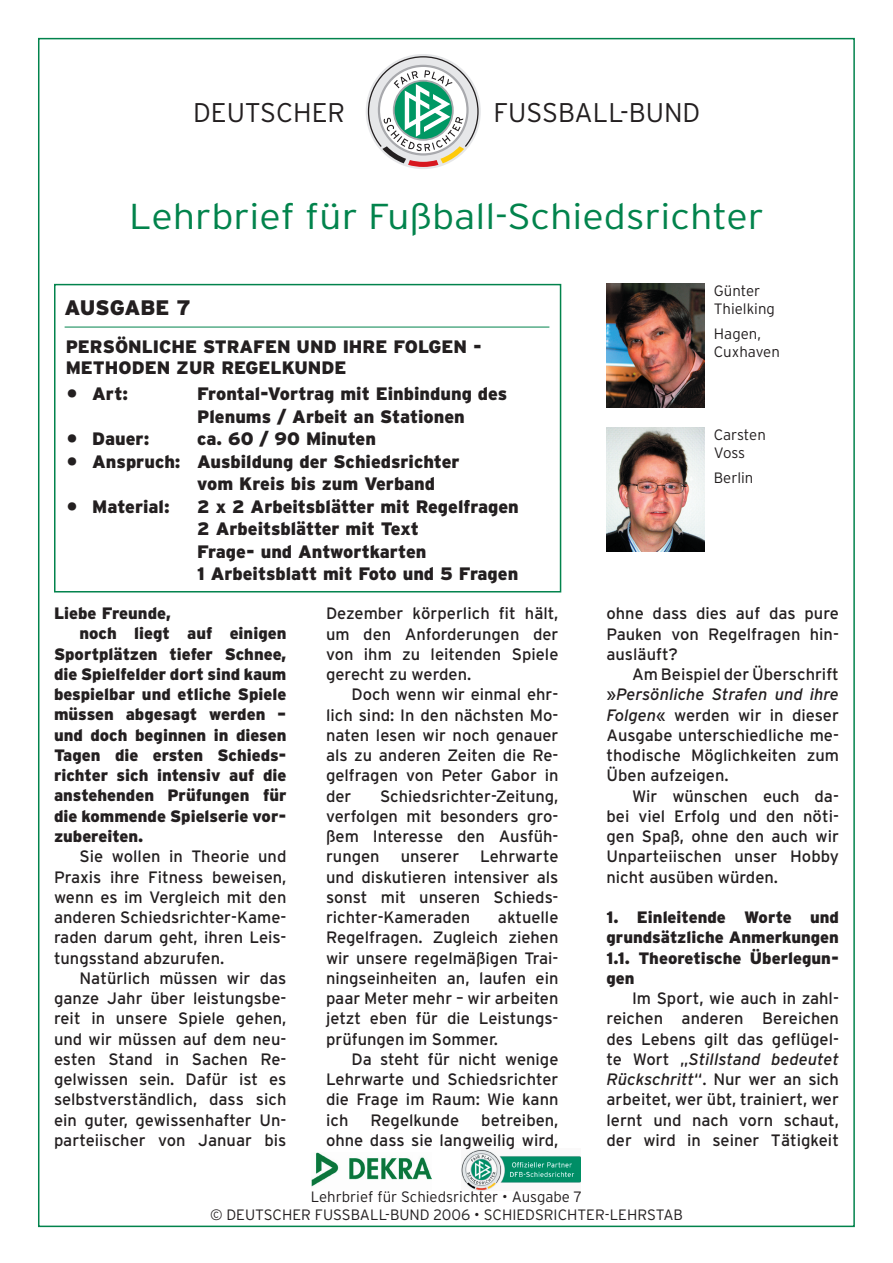
<style>
.page{position:relative;width:893px;height:1263px;background:#fff}
.page>*{position:absolute;margin:0;border:0;box-sizing:border-box;transform-origin:0 0}
.t1{font:300 36px "Interstate";color:#02834c;scale:1.1 1}
.t2{font:300 27px "Interstate";color:#231f20}
.t3{font:900 21px "Interstate";letter-spacing:-.005em;color:#231f20}
.t4{font:900 18px/22.5px "Interstate";color:#231f20}
.t5{font:16.5px/20.2px "Interstate";color:#231f20;text-align:justify}
.t6{font:900 16.5px/20.2px "Interstate";color:#231f20;text-align:justify}
.t7{font:300 15px/18px "Interstate";color:#231f20}
.s1{font-style:italic}
</style>
<div class="page">
<img style="left:312px;top:1152px;width:119px;height:35px">
<img style="left:461px;top:1149px;width:120px;height:41px">
<div style="left:54px;top:284px;width:507px;height:308px;border:2px solid #02834c"></div>
<hr style="left:65px;top:327px;width:484px;height:1px;background:#02834c">
<svg style="left:368px;top:56px;width:111px;height:111px"></svg>
<img style="left:606px;top:284px;width:98px;height:123px">
<img style="left:606px;top:428px;width:98px;height:123px">
<h2 class="t2" style="left:193px;top:97px;width:154px">DEUTSCHER</h2>
<h2 class="t2" style="left:493px;top:97px;width:208px">FUSSBALL-BUND</h2>
<h1 class="t1" style="left:129px;top:196px;width:579px">Lehrbrief für Fußball-Schiedsrichter</h1>
<p class="t3" style="left:65px;top:296px;width:128px">AUSGABE 7</p>
<p class="t4" style="left:66px;top:335px;width:418px;line-height:21.6px">PERSÖNLICHE STRAFEN UND IHRE FOLGEN -<br>METHODEN ZUR REGELKUNDE</p>
<p class="t4" style="left:67px;top:383px;width:63px">• Art:</p>
<p class="t4" style="left:197px;top:383px;width:311px">Frontal-Vortrag mit Einbindung des<br>Plenums / Arbeit an Stationen</p>
<p class="t4" style="left:67px;top:428px;width:84px">• Dauer:</p>
<p class="t4" style="left:197px;top:428px;width:180px">ca. 60 / 90 Minuten</p>
<p class="t4" style="left:197px;top:450px;width:264px;text-indent:-130px">• Anspruch: Ausbildung der Schiedsrichter vom Kreis bis zum Verband</p>
<p class="t4" style="left:67px;top:495px;width:104px">• Material:</p>
<p class="t4" style="left:197px;top:495px;width:323px">2 x 2 Arbeitsblätter mit Regelfragen<br>2 Arbeitsblätter mit Text<br>Frage- und Antwortkarten<br>1 Arbeitsblatt mit Foto und 5 Fragen</p>
<p class="t6" style="left:54px;top:603px;width:118px">Liebe Freunde,</p>
<p class="t6" style="left:80px;top:623px;width:208px">noch liegt auf einigen</p>
<p class="t6" style="left:54px;top:644px;width:234px">Sportplätzen tiefer Schnee,</p>
<p class="t6" style="left:54px;top:664px;width:234px">die Spielfelder dort sind kaum</p>
<p class="t6" style="left:54px;top:684px;width:234px">bespielbar und etliche Spiele</p>
<p class="t6" style="left:54px;top:704px;width:234px">müssen abgesagt werden –</p>
<p class="t6" style="left:54px;top:725px;width:234px">und doch beginnen in diesen</p>
<p class="t6" style="left:54px;top:745px;width:234px">Tagen die ersten Schieds-</p>
<p class="t6" style="left:54px;top:765px;width:234px">richter sich intensiv auf die</p>
<p class="t6" style="left:54px;top:785px;width:234px">anstehenden Prüfungen für</p>
<p class="t6" style="left:54px;top:806px;width:234px">die kommende Spielserie vor-</p>
<p class="t6" style="left:54px;top:826px;width:91px">zubereiten.</p>
<p class="t5" style="left:54px;top:846px;width:234px;text-indent:26px">Sie wollen in Theorie und Praxis ihre Fitness beweisen, wenn es im Vergleich mit den anderen Schiedsrichter-Kame&shy;raden darum geht, ihren Leis&shy;tungsstand abzurufen.</p>
<p class="t5" style="left:54px;top:968px;width:234px;text-indent:26px">Natürlich müssen wir das ganze Jahr über leistungsbe&shy;reit in unsere Spiele gehen, und wir müssen auf dem neu&shy;esten Stand in Sachen Re&shy;gelwissen sein. Dafür ist es selbstverständlich, dass sich ein guter, gewissenhafter Un&shy;parteiischer von Januar bis</p>
<p class="t5" style="left:326px;top:603px;width:234px">Dezember körperlich fit hält, um den Anforderungen der von ihm zu leitenden Spiele gerecht zu werden.</p>
<p class="t5" style="left:326px;top:684px;width:234px;text-indent:26px">Doch wenn wir einmal ehr&shy;lich sind: In den nächsten Mo&shy;naten lesen wir noch genauer als zu anderen Zeiten die Re&shy;gelfragen von Peter Gabor in der</p>
<p class="t5" style="left:326px;top:785px;width:234px;text-indent:54px">Schiedsrichter-Zeitung, verfolgen mit besonders gro&shy;ßem Interesse den Ausfüh&shy;rungen</p>
<p class="t5" style="left:326px;top:846px;width:234px;text-indent:154px">Lehrwarte und diskutieren intensiver als sonst mit unseren Schieds&shy;richter-Kameraden</p>
<p class="t5" style="left:401px;top:846px;width:60px">unserer</p>
<p class="t5" style="left:326px;top:907px;width:234px;text-indent:172px">aktuelle Regelfragen. Zugleich ziehen wir unsere regelmäßigen Trai&shy;ningseinheiten an, laufen ein paar Meter mehr – wir arbeiten jetzt eben für die Leistungs&shy;prüfungen im Sommer.</p>
<p class="t5" style="left:326px;top:1049px;width:234px;text-indent:26px">Da steht für nicht wenige Lehrwarte und Schiedsrichter die Frage im Raum: Wie kann ich</p>
<p class="t5" style="left:326px;top:1109px;width:234px;text-align:right">betreiben,<br>ohne dass sie langweilig wird,</p>
<p class="t5" style="left:370px;top:1109px;width:90px">Regelkunde</p>
<p class="t7" style="left:714px;top:282px;width:63px">Günter<br>Thielking</p>
<p class="t7" style="left:714px;top:325px;width:67px">Hagen,<br>Cuxhaven</p>
<p class="t7" style="left:714px;top:425px;width:53px">Carsten<br>Voss</p>
<p class="t7" style="left:714px;top:469px;width:41px">Berlin</p>
<p class="t5" style="left:606px;top:603px;width:234px">ohne dass dies auf das pure Pauken von Regelfragen hin&shy;ausläuft?</p>
<p class="t5" style="left:606px;top:664px;width:234px;text-indent:26px">Am Beispiel der Überschrift »<span class="s1">Persönliche Strafen und ihre Folgen</span>« werden wir in dieser Ausgabe unterschiedliche me&shy;thodische Möglichkeiten zum Üben aufzeigen.</p>
<p class="t5" style="left:606px;top:785px;width:234px;text-indent:26px">Wir wünschen euch da&shy;bei viel Erfolg und den nöti&shy;gen Spaß, ohne den auch wir Unparteiischen unser Hobby nicht ausüben würden.</p>
<p class="t6" style="left:606px;top:907px;width:234px">1. Einleitende Worte und grundsätzliche Anmerkungen 1.1. Theoretische Überlegun&shy;gen</p>
<p class="t5" style="left:606px;top:988px;width:234px;text-indent:26px">Im Sport, wie auch in zahl&shy;reichen anderen Bereichen des Lebens gilt das geflügel&shy;te Wort „<span class="s1">Stillstand bedeutet Rückschritt</span>“. Nur wer an sich arbeitet, wer übt, trainiert, wer lernt und nach vorn schaut, der wird in seiner Tätigkeit</p>
<p class="t7" style="left:210px;top:1188px;width:474px;text-align:center">Lehrbrief für Schiedsrichter • Ausgabe 7<br>© DEUTSCHER FUSSBALL-BUND 2006 • SCHIEDSRICHTER-LEHRSTAB</p>
</div>
